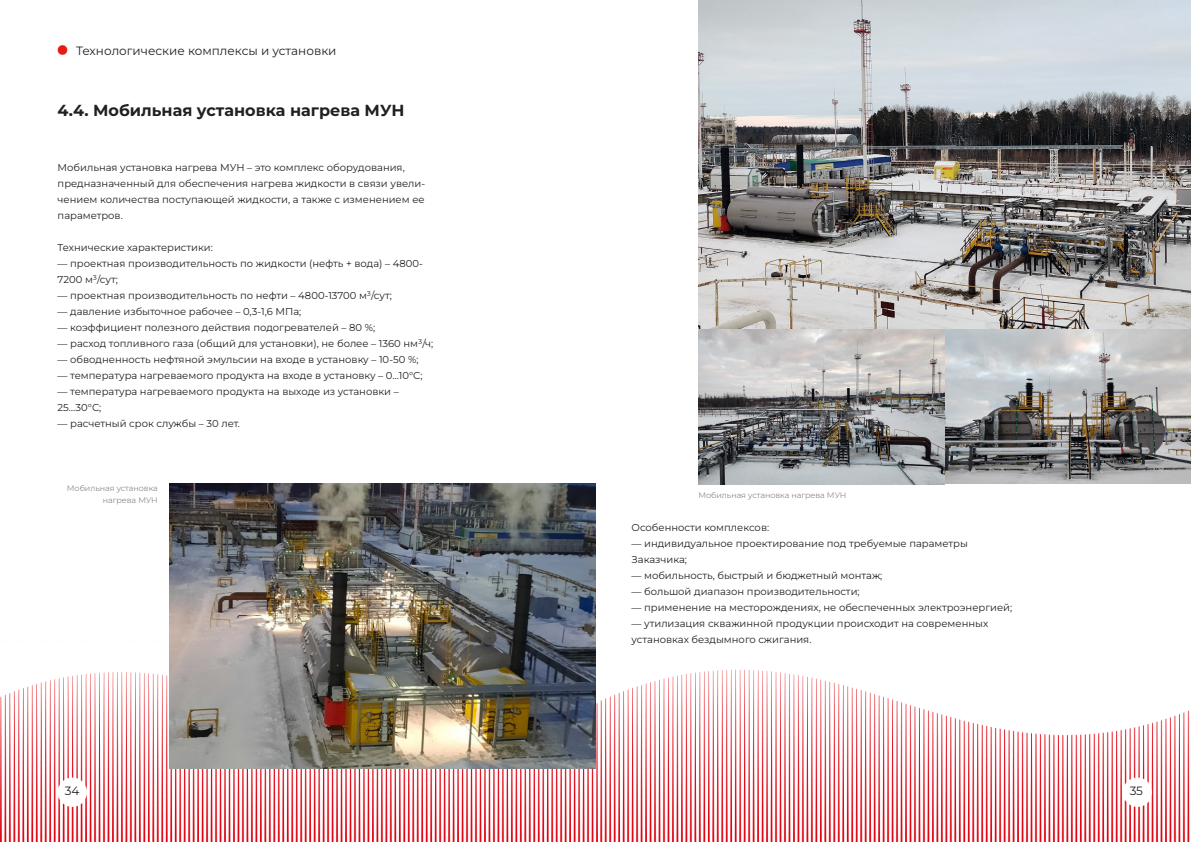
<style>
.page{position:relative;width:1191px;height:842px;background:#fff}
.page>*{position:absolute;margin:0;border:0;box-sizing:border-box;transform-origin:0 0}
.Стиль_абзаца_1{font:700 16px "Montserrat";color:#231f20}
.Абзац_10_16{font:12px "Montserrat";color:#231f20}
.t1{font:10px/16px "Montserrat";color:#231f20}
.t2{font:300 8px/12px "Montserrat";color:#6b6360;text-align:right}
</style>
<div class="page">
<img style="left:0;top:45px;width:1190px;height:797px">
<img style="left:170px;top:484px;width:425px;height:284px">
<img style="left:698px;top:0;width:493px;height:484px">
<p class="Абзац_10_16" style="left:76px;top:43px;width:262px">Технологические комплексы и установки</p>
<p class="Стиль_абзаца_1" style="left:58px;top:100px;width:348px">4.4. Мобильная установка нагрева МУН</p>
<p class="t1" style="left:58px;top:159px;width:369px">Мобильная установка нагрева МУН – это комплекс оборудования, предназначенный для обеспечения нагрева жидкости в связи увели&shy;чением количества поступающей жидкости, а также с изменением ее параметров.</p>
<p class="t1" style="left:58px;top:239px;width:157px">Технические характеристики:</p>
<p class="t1" style="left:58px;top:255px;width:367px">— проектная производительность по жидкости (нефть + вода) – 4800-<br>7200 м³/сут;</p>
<p class="t1" style="left:58px;top:287px;width:336px">— проектная производительность по нефти – 4800-13700 м³/сут;</p>
<p class="t1" style="left:58px;top:303px;width:245px">— давление избыточное рабочее – 0,3-1,6 МПа;</p>
<p class="t1" style="left:58px;top:319px;width:319px">— коэффициент полезного действия подогревателей – 80 %;</p>
<p class="t1" style="left:58px;top:335px;width:377px">— расход топливного газа (общий для установки), не более – 1360 нм³/ч;</p>
<p class="t1" style="left:58px;top:351px;width:362px">— обводненность нефтяной эмульсии на входе в установку – 10-50 %;</p>
<p class="t1" style="left:58px;top:367px;width:366px">— температура нагреваемого продукта на входе в установку – 0…10°С;</p>
<p class="t1" style="left:58px;top:383px;width:343px">— температура нагреваемого продукта на выходе из установки –<br>25…30°С;</p>
<p class="t1" style="left:58px;top:415px;width:184px">— расчетный срок службы – 30 лет.</p>
<p class="t2" style="left:67px;top:482px;width:92px">Мобильная установка нагрева МУН</p>
<p class="t2" style="left:698px;top:489px;width:150px">Мобильная установка нагрева МУН</p>
<p class="t1" style="left:631px;top:519px;width:139px">Особенности комплексов:</p>
<p class="t1" style="left:631px;top:535px;width:338px">— индивидуальное проектирование под требуемые параметры<br>Заказчика;</p>
<p class="t1" style="left:631px;top:567px;width:252px">— мобильность, быстрый и бюджетный монтаж;</p>
<p class="t1" style="left:631px;top:583px;width:230px">— большой диапазон производительности;</p>
<p class="t1" style="left:631px;top:599px;width:382px">— применение на месторождениях, не обеспеченных электроэнергией;</p>
<p class="t1" style="left:631px;top:615px;width:358px">— утилизация скважинной продукции происходит на современных установках бездымного сжигания.</p>
<p class="Абзац_10_16" style="left:65px;top:783px;width:16px">34</p>
<p class="Абзац_10_16" style="left:1129px;top:783px;width:15px">35</p>
</div>
